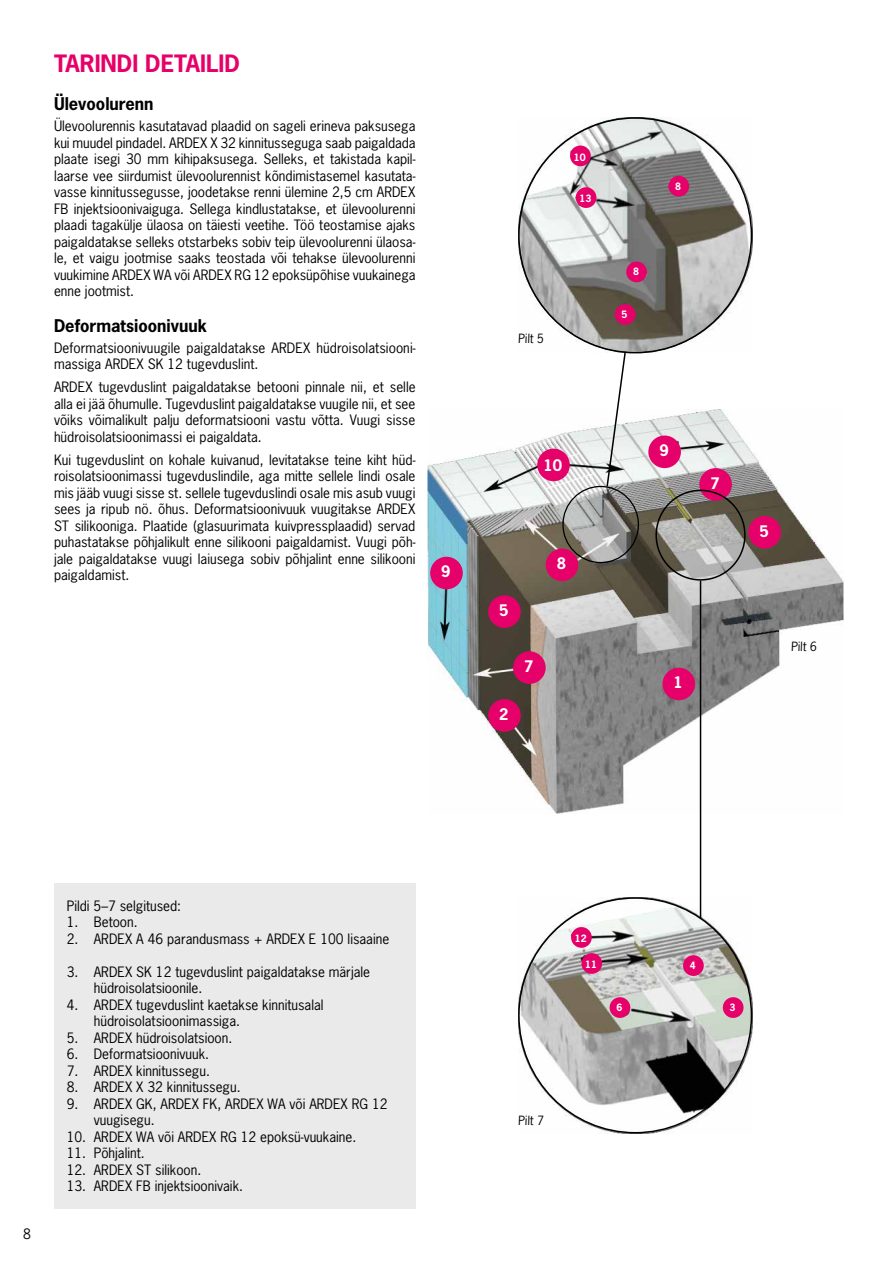
<style>
.page{position:relative;width:893px;height:1263px;background:#fff}
.page>*{position:absolute;margin:0;border:0;box-sizing:border-box;transform-origin:0 0}
.t1{font:700 22.5px "News Gothic Std";color:#e60069}
.t2{font:700 16.5px "News Gothic Std";color:#000}
.t3{font:700 15px "News Gothic Std";color:#fff}
.t4{font:13.5px/16.5px "News Gothic Std";color:#000}
.t5{font:12px "News Gothic Std";color:#000}
.t6{font:700 9.6px "News Gothic Std";color:#fff}
</style>
<div class="page">
<img style="left:427px;top:410px;width:416px;height:404px">
<div style="left:662px;top:668px;width:33px;height:32px;background:#e60069;border-radius:50%"></div>
<div style="left:488px;top:699px;width:33px;height:33px;background:#e60069;border-radius:50%"></div>
<div style="left:488px;top:595px;width:33px;height:33px;background:#e60069;border-radius:50%"></div>
<div style="left:748px;top:516px;width:33px;height:33px;background:#e60069;border-radius:50%"></div>
<div style="left:699px;top:468px;width:33px;height:33px;background:#e60069;border-radius:50%"></div>
<div style="left:513px;top:651px;width:33px;height:33px;background:#e60069;border-radius:50%"></div>
<div style="left:546px;top:549px;width:32px;height:32px;background:#e60069;border-radius:50%"></div>
<div style="left:648px;top:435px;width:33px;height:33px;background:#e60069;border-radius:50%"></div>
<div style="left:430px;top:557px;width:33px;height:32px;background:#e60069;border-radius:50%"></div>
<div style="left:537px;top:449px;width:33px;height:32px;background:#e60069;border-radius:50%"></div>
<img style="left:518px;top:897px;width:234px;height:236px">
<div style="left:723px;top:997px;width:20px;height:21px;background:#e60069;border-radius:50%"></div>
<div style="left:683px;top:955px;width:21px;height:21px;background:#e60069;border-radius:50%"></div>
<div style="left:610px;top:997px;width:20px;height:21px;background:#e60069;border-radius:50%"></div>
<div style="left:581px;top:953px;width:21px;height:21px;background:#e60069;border-radius:50%"></div>
<div style="left:571px;top:927px;width:21px;height:21px;background:#e60069;border-radius:50%"></div>
<img style="left:518px;top:118px;width:235px;height:235px">
<div style="left:615px;top:304px;width:20px;height:21px;background:#e60069;border-radius:50%"></div>
<div style="left:668px;top:176px;width:21px;height:21px;background:#e60069;border-radius:50%"></div>
<div style="left:626px;top:262px;width:21px;height:20px;background:#e60069;border-radius:50%"></div>
<div style="left:570px;top:146px;width:21px;height:20px;background:#e60069;border-radius:50%"></div>
<div style="left:576px;top:187px;width:20px;height:21px;background:#e60069;border-radius:50%"></div>
<div style="left:655px;top:490px;width:91px;height:91px;border:2px solid #000;border-radius:50%"></div>
<div style="left:562px;top:486px;width:77px;height:77px;border:1px solid #000;border-radius:50%"></div>
<hr style="left:700px;top:581px;width:1px;height:337px;background:#000">
<svg style="left:605px;top:350px;width:22px;height:138px"></svg>
<div style="left:54px;top:884px;width:361px;height:325px;background:#eaeaea"></div>
<h1 class="t1" style="left:54px;top:48px;width:187px">TARINDI DETAILID</h1>
<p class="t2" style="left:54px;top:93px;width:101px">Ülevoolurenn</p>
<p class="t4" style="left:54px;top:118px;width:363px;text-align:justify">Ülevoolurennis kasutatavad plaadid on sageli erineva paksusega kui muudel pindadel. ARDEX X 32 kinnitusseguga saab paigaldada plaate isegi 30 mm kihipaksusega. Selleks, et takistada kapil&shy;laarse vee siirdumist ülevoolurennist kõndimistasemel kasutata&shy;vasse kinnitussegusse, joodetakse renni ülemine 2,5 cm ARDEX FB injektsioonivaiguga. Sellega kindlustatakse, et ülevoolurenni plaadi tagakülje ülaosa on täiesti veetihe. Töö teostamise ajaks paigaldatakse selleks otstarbeks sobiv teip ülevoolurenni ülaosa&shy;le, et vaigu jootmise saaks teostada või tehakse ülevoolurenni vuukimine ARDEX WA või ARDEX RG 12 epoksüpõhise vuukainega enne jootmist.</p>
<p class="t2" style="left:54px;top:315px;width:154px">Deformatsioonivuuk</p>
<p class="t4" style="left:54px;top:339px;width:363px">Deformatsioonivuugile paigaldatakse ARDEX hüdroisolatsiooni&shy;massiga ARDEX SK 12 tugevduslint.</p>
<p class="t4" style="left:54px;top:379px;width:363px;text-align:justify">ARDEX tugevduslint paigaldatakse betooni pinnale nii, et selle alla ei jää õhumulle. Tugevduslint paigaldatakse vuugile nii, et see võiks võimalikult palju deformatsiooni vastu võtta. Vuugi sisse hüdroisolatsioonimassi ei paigaldata.</p>
<p class="t4" style="left:54px;top:451px;width:363px;text-align:justify">Kui tugevduslint on kohale kuivanud, levitatakse teine kiht hüd&shy;roisolatsioonimassi tugevduslindile, aga mitte sellele lindi osale mis jääb vuugi sisse st. sellele tugevduslindi osale mis asub vuugi sees ja ripub nö. õhus. Deformatsioonivuuk vuugitakse ARDEX ST silikooniga. Plaatide (glasuurimata kuivpressplaadid) servad puhastatakse põhjalikult enne silikooni paigaldamist. Vuugi põh&shy;jale paigaldatakse vuugi laiusega sobiv põhjalint enne silikooni paigaldamist.</p>
<p class="t3" style="left:441px;top:562px;width:11px">9</p>
<p class="t5" style="left:518px;top:330px;width:28px">Pilt 5</p>
<p class="t6" style="left:574px;top:151px;width:13px">10</p>
<p class="t6" style="left:580px;top:192px;width:13px">13</p>
<p class="t6" style="left:633px;top:265px;width:7px">8</p>
<p class="t6" style="left:622px;top:308px;width:7px">5</p>
<p class="t6" style="left:675px;top:180px;width:7px">8</p>
<p class="t3" style="left:544px;top:455px;width:20px">10</p>
<p class="t3" style="left:499px;top:600px;width:11px">5</p>
<p class="t3" style="left:499px;top:704px;width:11px">2</p>
<p class="t3" style="left:524px;top:656px;width:11px">7</p>
<p class="t3" style="left:557px;top:554px;width:11px">8</p>
<p class="t3" style="left:659px;top:441px;width:11px">9</p>
<p class="t3" style="left:710px;top:473px;width:11px">7</p>
<p class="t3" style="left:674px;top:673px;width:11px">1</p>
<p class="t3" style="left:759px;top:521px;width:11px">5</p>
<p class="t5" style="left:791px;top:639px;width:28px">Pilt 6</p>
<p class="t4" style="left:23px;top:1225px;width:9px">8</p>
<p class="t4" style="left:67px;top:897px;width:116px">Pildi 5–7 selgitused:<br>1.<br>2.</p>
<p class="t4" style="left:94px;top:914px;width:297px">Betoon.<br>ARDEX A 46 parandusmass + ARDEX E 100 lisaaine</p>
<p class="t4" style="left:94px;top:963px;width:278px;text-indent:-27px">3. ARDEX SK 12 tugevduslint paigaldatakse märjale hüdroisolatsioonile.</p>
<p class="t4" style="left:94px;top:996px;width:231px;text-indent:-27px">4. ARDEX tugevduslint kaetakse kinnitusalal hüdroisolatsioonimassiga.</p>
<p class="t4" style="left:67px;top:1029px;width:167px">5. ARDEX hüdroisolatsioon.</p>
<p class="t4" style="left:67px;top:1046px;width:144px">6. Deformatsioonivuuk.</p>
<p class="t4" style="left:67px;top:1062px;width:145px">7. ARDEX kinnitussegu.</p>
<p class="t4" style="left:67px;top:1079px;width:175px">8. ARDEX X 32 kinnitussegu.</p>
<p class="t4" style="left:94px;top:1095px;width:295px;text-indent:-27px">9. ARDEX GK, ARDEX FK, ARDEX WA või ARDEX RG 12 vuugisegu.</p>
<p class="t4" style="left:67px;top:1128px;width:291px">10. ARDEX WA või ARDEX RG 12 epoksü-vuukaine.</p>
<p class="t4" style="left:67px;top:1145px;width:79px">11. Põhjalint.</p>
<p class="t4" style="left:67px;top:1161px;width:136px">12. ARDEX ST silikoon.</p>
<p class="t4" style="left:67px;top:1178px;width:178px">13. ARDEX FB injektsioonivaik.</p>
<p class="t6" style="left:575px;top:932px;width:13px">12</p>
<p class="t6" style="left:585px;top:958px;width:13px">11</p>
<p class="t6" style="left:616px;top:1001px;width:7px">6</p>
<p class="t5" style="left:518px;top:1113px;width:28px">Pilt 7</p>
<p class="t6" style="left:690px;top:959px;width:7px">4</p>
<p class="t6" style="left:730px;top:1001px;width:7px">3</p>
</div>
